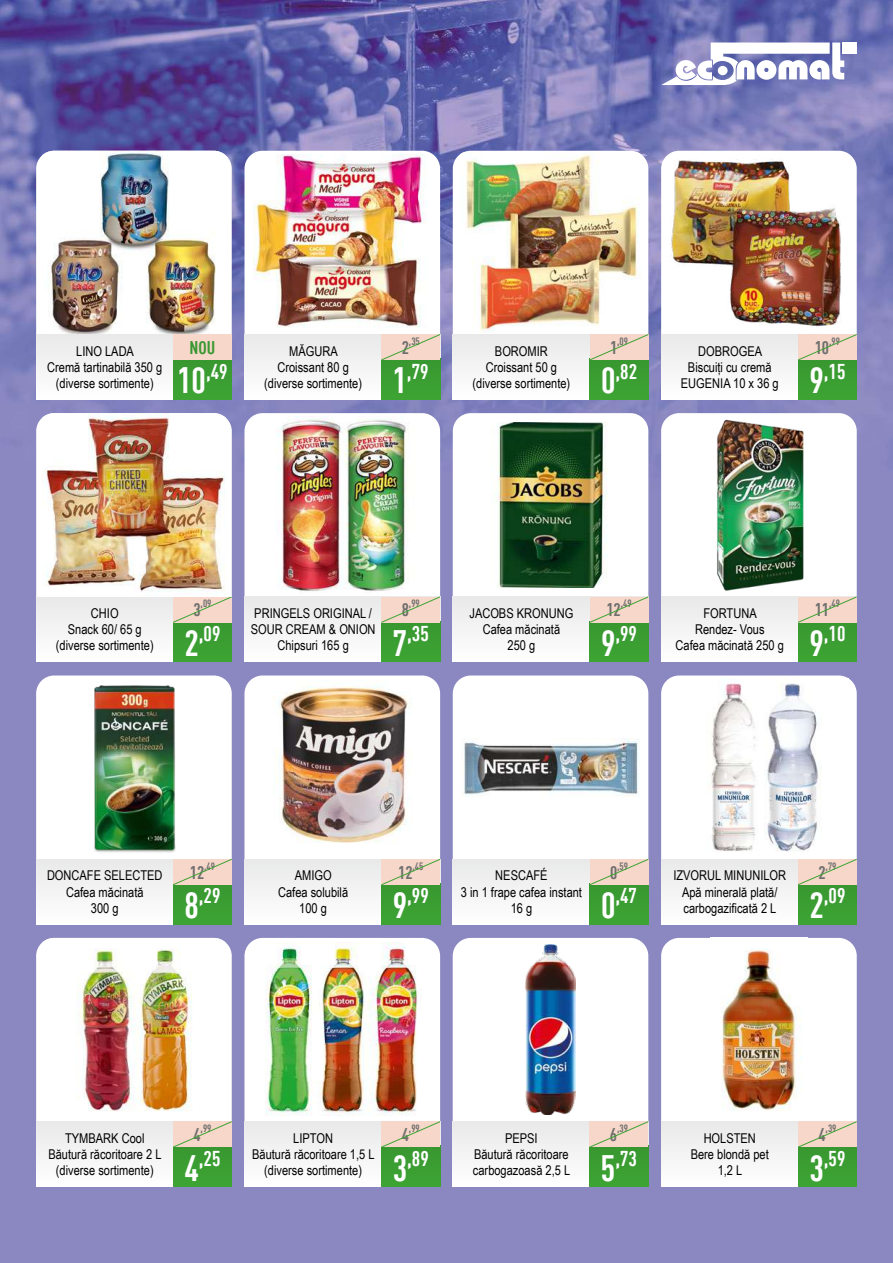
<style>
.page{position:relative;width:893px;height:1263px;background:#fff}
.page>*{position:absolute;margin:0;border:0;box-sizing:border-box;transform-origin:0 0}
.t1{font:700 condensed 21px "Adihaus DIN";color:#fff}
.t2{font:700 condensed 18px "Adihaus DIN";color:#6f6f6e}
.t3{font:700 condensed 18px "Adihaus DIN";color:#389730}
.t4{font:13.5px/16.2px "Arial Narrow";color:#000;text-align:center}
.t5{font:700 condensed 10.5px "Adihaus DIN";color:#6f6f6e}
.s1{font-size:36px}
</style>
<div class="page">
<img style="left:0;top:0;width:893px;height:1263px">
<div style="left:36px;top:597px;width:196px;height:65px;background:#f8f8f8"></div>
<div style="left:173px;top:621px;width:59px;height:41px;background:#3a9e32"></div>
<div style="left:244px;top:597px;width:196px;height:65px;background:#f8f8f8"></div>
<div style="left:381px;top:621px;width:59px;height:41px;background:#3a9e32"></div>
<img style="left:244px;top:413px;width:197px;height:210px">
<div style="left:453px;top:597px;width:195px;height:65px;background:#f8f8f8"></div>
<div style="left:590px;top:621px;width:58px;height:41px;background:#3a9e32"></div>
<svg style="left:453px;top:413px;width:196px;height:210px"></svg>
<div style="left:661px;top:597px;width:196px;height:65px;background:#f8f8f8"></div>
<div style="left:798px;top:621px;width:59px;height:41px;background:#3a9e32"></div>
<img style="left:661px;top:413px;width:197px;height:210px">
<div style="left:36px;top:859px;width:196px;height:65px;background:#f8f8f8"></div>
<div style="left:173px;top:883px;width:59px;height:41px;background:#3b9e32"></div>
<img style="left:36px;top:675px;width:197px;height:211px">
<div style="left:244px;top:859px;width:196px;height:65px;background:#f8f8f8"></div>
<div style="left:381px;top:883px;width:59px;height:41px;background:#3b9e32"></div>
<div style="left:453px;top:859px;width:195px;height:65px;background:#f8f8f8"></div>
<div style="left:590px;top:883px;width:58px;height:41px;background:#3b9e32"></div>
<div style="left:661px;top:859px;width:196px;height:65px;background:#f8f8f8"></div>
<div style="left:798px;top:883px;width:59px;height:41px;background:#3b9e32"></div>
<svg style="left:661px;top:675px;width:197px;height:211px"></svg>
<svg style="left:36px;top:151px;width:196px;height:183px"></svg>
<img style="left:42px;top:151px;width:184px;height:183px">
<div style="left:36px;top:334px;width:196px;height:65px;background:#f4f4f4"></div>
<div style="left:173px;top:359px;width:59px;height:40px;background:#3a9d32"></div>
<div style="left:173px;top:334px;width:59px;height:26px;background:#f6d7c9"></div>
<div style="left:244px;top:334px;width:196px;height:65px;background:#f8f8f8"></div>
<div style="left:381px;top:359px;width:59px;height:40px;background:#3b9e32"></div>
<img style="left:244px;top:151px;width:197px;height:210px">
<div style="left:453px;top:334px;width:195px;height:65px;background:#f8f8f8"></div>
<div style="left:590px;top:359px;width:58px;height:40px;background:#3b9e32"></div>
<img style="left:453px;top:151px;width:196px;height:210px">
<div style="left:661px;top:334px;width:196px;height:65px;background:#f8f8f8"></div>
<div style="left:798px;top:359px;width:59px;height:40px;background:#3b9e32"></div>
<img style="left:661px;top:151px;width:197px;height:210px">
<div style="left:36px;top:1121px;width:196px;height:66px;background:#f8f8f8"></div>
<div style="left:173px;top:1146px;width:59px;height:41px;background:#3a9e32"></div>
<img style="left:36px;top:938px;width:197px;height:210px">
<div style="left:244px;top:1121px;width:196px;height:66px;background:#f8f8f8"></div>
<div style="left:381px;top:1146px;width:59px;height:41px;background:#3a9e32"></div>
<img style="left:244px;top:938px;width:197px;height:210px">
<div style="left:661px;top:1121px;width:196px;height:66px;background:#f8f8f8"></div>
<div style="left:798px;top:1146px;width:59px;height:41px;background:#3a9e32"></div>
<img style="left:661px;top:938px;width:197px;height:210px">
<div style="left:453px;top:1121px;width:195px;height:66px;background:#f8f8f8"></div>
<div style="left:590px;top:1146px;width:58px;height:41px;background:#3a9e32"></div>
<svg style="left:453px;top:938px;width:196px;height:210px"></svg>
<div style="left:843px;top:43px;width:14px;height:11px;background:#fff"></div>
<svg style="left:661px;top:43px;width:183px;height:42px"></svg>
<svg style="left:36px;top:413px;width:197px;height:210px"></svg>
<img style="left:42px;top:413px;width:184px;height:184px">
<img style="left:244px;top:675px;width:197px;height:211px">
<svg style="left:453px;top:675px;width:196px;height:211px"></svg>
<p class="t4" style="left:47px;top:342px;width:117px">LINO LADA<br>Cremă tartinabilă 350 g (diverse sortimente)</p>
<h2 class="t3" style="left:190px;top:334px;width:27px">NOU</h2>
<p class="t4" style="left:264px;top:342px;width:99px">MĂGURA<br>Croissant 80 g (diverse sortimente)</p>
<h1 class="t1" style="left:177px;top:355px;width:52px"><span class="s1">10</span>,49</h1>
<h2 class="t2" style="left:402px;top:334px;width:9px">2</h2>
<p class="t5" style="left:409px;top:333px;width:12px">,35</p>
<h1 class="t1" style="left:392px;top:355px;width:38px"><span class="s1">1</span>,79</h1>
<p class="t4" style="left:472px;top:342px;width:99px">BOROMIR<br>Croissant 50 g (diverse sortimente)</p>
<h2 class="t2" style="left:610px;top:334px;width:9px">1</h2>
<p class="t5" style="left:617px;top:333px;width:12px">,09</p>
<h1 class="t1" style="left:601px;top:355px;width:38px"><span class="s1">0</span>,82</h1>
<p class="t4" style="left:681px;top:342px;width:99px">DOBROGEA<br>Biscuiți cu cremă<br>EUGENIA 10 x 36 g</p>
<h2 class="t2" style="left:815px;top:334px;width:16px">10</h2>
<p class="t5" style="left:829px;top:333px;width:12px">,99</p>
<h1 class="t1" style="left:809px;top:355px;width:38px"><span class="s1">9</span>,15</h1>
<p class="t4" style="left:56px;top:605px;width:99px">CHIO<br>Snack 60/ 65 g (diverse sortimente)</p>
<h2 class="t2" style="left:193px;top:596px;width:9px">3</h2>
<p class="t5" style="left:201px;top:596px;width:12px">,09</p>
<h1 class="t1" style="left:184px;top:617px;width:38px"><span class="s1">2</span>,09</h1>
<p class="t4" style="left:251px;top:605px;width:126px">PRINGELS ORIGINAL /<br>SOUR CREAM &amp; ONION<br>Chipsuri 165 g</p>
<h2 class="t2" style="left:402px;top:596px;width:9px">8</h2>
<p class="t5" style="left:409px;top:596px;width:12px">,99</p>
<h1 class="t1" style="left:393px;top:617px;width:38px"><span class="s1">7</span>,35</h1>
<p class="t4" style="left:469px;top:605px;width:105px">JACOBS KRONUNG<br>Cafea măcinată<br>250 g</p>
<h2 class="t2" style="left:606px;top:596px;width:16px">12</h2>
<p class="t5" style="left:621px;top:596px;width:12px">,49</p>
<h1 class="t1" style="left:601px;top:617px;width:38px"><span class="s1">9</span>,99</h1>
<p class="t4" style="left:676px;top:605px;width:110px">FORTUNA<br>Rendez- Vous<br>Cafea măcinată 250 g</p>
<h2 class="t2" style="left:815px;top:596px;width:16px">11</h2>
<p class="t5" style="left:829px;top:596px;width:12px">,49</p>
<h1 class="t1" style="left:809px;top:617px;width:38px"><span class="s1">9</span>,10</h1>
<p class="t4" style="left:47px;top:867px;width:117px">DONCAFE SELECTED<br>Cafea măcinată<br>300 g</p>
<h2 class="t2" style="left:190px;top:859px;width:16px">12</h2>
<p class="t5" style="left:204px;top:858px;width:12px">,49</p>
<h1 class="t1" style="left:184px;top:880px;width:38px"><span class="s1">8</span>,29</h1>
<p class="t4" style="left:278px;top:867px;width:72px">AMIGO<br>Cafea solubilă<br>100 g</p>
<h2 class="t2" style="left:398px;top:859px;width:16px">12</h2>
<p class="t5" style="left:413px;top:858px;width:12px">,45</p>
<h1 class="t1" style="left:393px;top:880px;width:38px"><span class="s1">9</span>,99</h1>
<p class="t4" style="left:461px;top:867px;width:123px">NESCAFÉ<br>3 in 1 frape cafea instant<br>16 g</p>
<h2 class="t2" style="left:610px;top:859px;width:9px">0</h2>
<p class="t5" style="left:617px;top:858px;width:12px">,59</p>
<h1 class="t1" style="left:601px;top:880px;width:38px"><span class="s1">0</span>,47</h1>
<p class="t4" style="left:673px;top:867px;width:114px">IZVORUL MINUNILOR<br>Apă minerală plată/ carbogazificată 2 L</p>
<h2 class="t2" style="left:818px;top:859px;width:9px">2</h2>
<p class="t5" style="left:826px;top:858px;width:12px">,79</p>
<h1 class="t1" style="left:809px;top:880px;width:38px"><span class="s1">2</span>,09</h1>
<p class="t4" style="left:48px;top:1129px;width:115px">TYMBARK Cool<br>Băutură răcoritoare 2 L (diverse sortimente)</p>
<h2 class="t2" style="left:193px;top:1121px;width:9px">4</h2>
<p class="t5" style="left:201px;top:1120px;width:12px">,99</p>
<h1 class="t1" style="left:184px;top:1142px;width:38px"><span class="s1">4</span>,25</h1>
<p class="t4" style="left:252px;top:1129px;width:124px">LIPTON<br>Băutură răcoritoare 1,5 L (diverse sortimente)</p>
<h2 class="t2" style="left:402px;top:1121px;width:9px">4</h2>
<p class="t5" style="left:409px;top:1120px;width:12px">,99</p>
<h1 class="t1" style="left:393px;top:1142px;width:38px"><span class="s1">3</span>,89</h1>
<p class="t4" style="left:473px;top:1129px;width:99px">PEPSI<br>Băutură răcoritoare carbogazoasă 2,5 L</p>
<h2 class="t2" style="left:610px;top:1121px;width:9px">6</h2>
<p class="t5" style="left:617px;top:1120px;width:12px">,39</p>
<h1 class="t1" style="left:601px;top:1142px;width:38px"><span class="s1">5</span>,73</h1>
<p class="t4" style="left:691px;top:1129px;width:80px">HOLSTEN<br>Bere blondă pet<br>1,2 L</p>
<h2 class="t2" style="left:818px;top:1121px;width:9px">4</h2>
<p class="t5" style="left:826px;top:1120px;width:12px">,39</p>
<h1 class="t1" style="left:809px;top:1142px;width:38px"><span class="s1">3</span>,59</h1>
</div>
